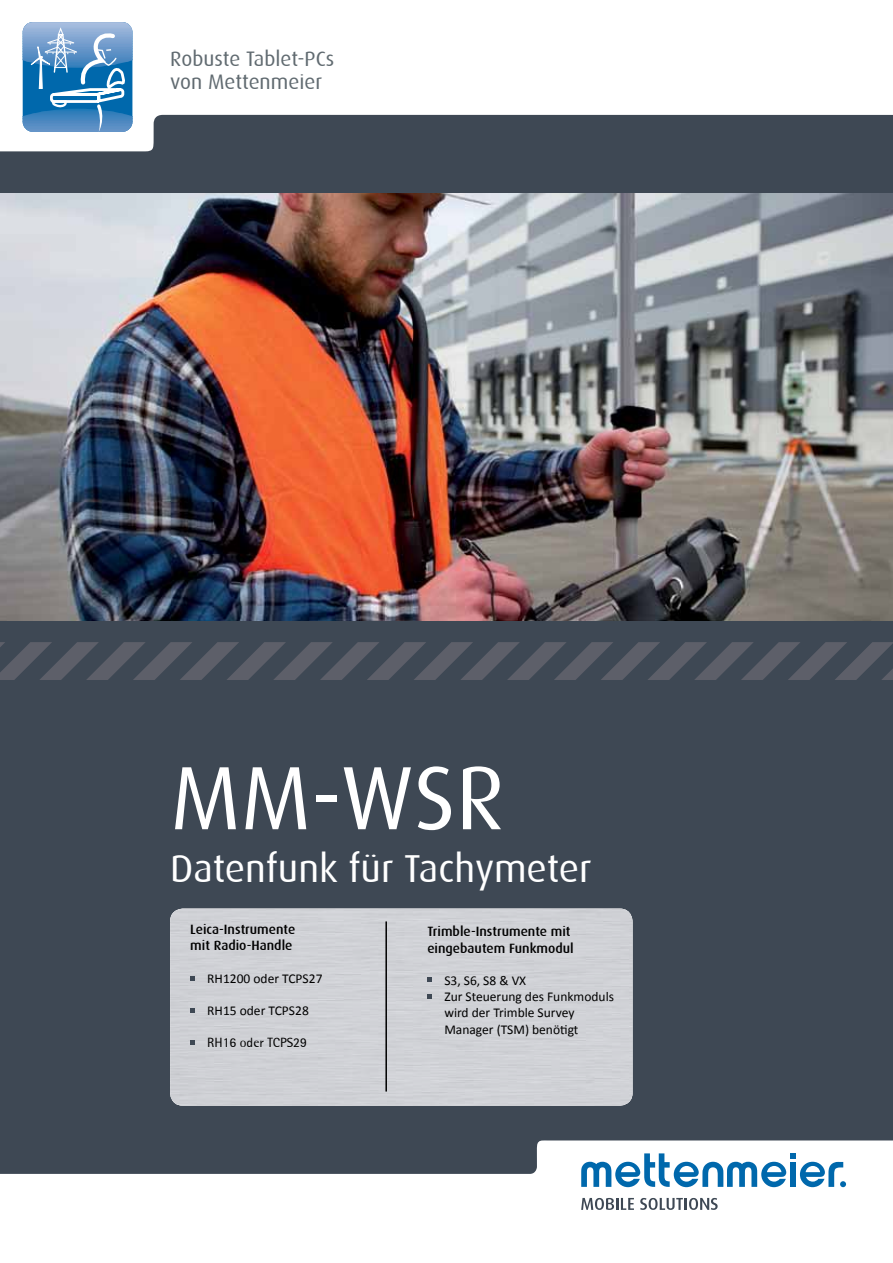
<style>
.page{position:relative;width:893px;height:1263px;background:#3e4854}
.page>*{position:absolute;margin:0;border:0;box-sizing:border-box;transform-origin:0 0}
.t1{font:90px "Dax";color:#fff}
.t2{font:39px "Dax";color:#fff}
.t3{font:21px/23.1px "Dax";color:#606a70}
.t4{font:13.5px/16.2px "Calibri";color:#000}
.t5{font:500 13.5px/16.2px "Dax";color:#000}
.t6{font:13.5px "AT Rotis Semi Sans 55 MM";color:#000}
</style>
<div class="page">
<svg style="left:0;top:642px;width:893px;height:38px"></svg>
<svg style="left:0;top:1140px;width:893px;height:123px"></svg>
<svg style="left:581px;top:1198px;width:53px;height:12px"></svg>
<svg style="left:640px;top:1198px;width:78px;height:12px"></svg>
<svg style="left:581px;top:1153px;width:265px;height:34px;background:#99c2dd"></svg>
<svg style="left:0;top:0;width:893px;height:151px;fill:#fff"></svg>
<img style="left:0;top:193px;width:893px;height:427px">
<div style="left:170px;top:909px;width:462px;height:197px;background:#d0d1d6"></div>
<hr style="left:385px;top:921px;width:2px;height:170px;background:#000">
<svg style="left:190px;top:976px;width:5px;height:4px"></svg>
<svg style="left:190px;top:1008px;width:5px;height:5px"></svg>
<svg style="left:190px;top:1041px;width:5px;height:4px"></svg>
<svg style="left:427px;top:977px;width:5px;height:5px"></svg>
<svg style="left:427px;top:994px;width:5px;height:4px"></svg>
<div style="left:23px;top:22px;width:109px;height:110px;background:#0068ac;border-radius:10px"></div>
<hr style="left:23px;top:67px;width:109px;height:1px;background:#327eba">
<hr style="left:23px;top:66px;width:109px;height:1px;background:#327eba">
<hr style="left:23px;top:65px;width:109px;height:1px;background:#3681bd">
<hr style="left:23px;top:64px;width:109px;height:1px;background:#3d82bd">
<hr style="left:23px;top:63px;width:109px;height:1px;background:#3c83be">
<hr style="left:23px;top:62px;width:109px;height:1px;background:#4285bf">
<hr style="left:23px;top:61px;width:109px;height:1px;background:#4686bf">
<hr style="left:23px;top:60px;width:109px;height:1px;background:#4986bf">
<hr style="left:23px;top:59px;width:109px;height:1px;background:#4b88c0">
<hr style="left:23px;top:58px;width:109px;height:1px;background:#4f88c0">
<hr style="left:23px;top:57px;width:109px;height:1px;background:#518ac1">
<hr style="left:23px;top:56px;width:109px;height:1px;background:#538dc4">
<hr style="left:23px;top:55px;width:109px;height:1px;background:#568dc4">
<hr style="left:23px;top:54px;width:109px;height:1px;background:#588fc5">
<hr style="left:23px;top:53px;width:109px;height:1px;background:#5b90c5">
<hr style="left:23px;top:52px;width:109px;height:1px;background:#5e90c5">
<hr style="left:23px;top:51px;width:109px;height:1px;background:#6092c6">
<hr style="left:23px;top:50px;width:109px;height:1px;background:#6294c8">
<hr style="left:23px;top:49px;width:109px;height:1px;background:#6795c8">
<hr style="left:23px;top:48px;width:109px;height:1px;background:#6997c9">
<hr style="left:23px;top:47px;width:109px;height:1px;background:#6997c9">
<hr style="left:23px;top:46px;width:109px;height:1px;background:#6f9acc">
<hr style="left:23px;top:45px;width:109px;height:1px;background:#719bcc">
<hr style="left:23px;top:44px;width:109px;height:1px;background:#739dcd">
<hr style="left:23px;top:43px;width:109px;height:1px;background:#769dcd">
<hr style="left:23px;top:42px;width:109px;height:1px;background:#789fce">
<hr style="left:23px;top:41px;width:109px;height:1px;background:#7aa1cf">
<hr style="left:23px;top:40px;width:109px;height:1px;background:#7ca2d0">
<hr style="left:23px;top:39px;width:109px;height:1px;background:#7ea4d1">
<hr style="left:23px;top:38px;width:109px;height:1px;background:#81a5d1">
<hr style="left:23px;top:37px;width:109px;height:1px;background:#83a5d1">
<hr style="left:23px;top:36px;width:109px;height:1px;background:#86a9d4">
<hr style="left:23px;top:35px;width:109px;height:1px;background:#88abd5">
<hr style="left:23px;top:34px;width:109px;height:1px;background:#8dacd5">
<hr style="left:23px;top:33px;width:109px;height:1px;background:#8faed6">
<hr style="left:23px;top:32px;width:109px;height:1px;background:#8faed6">
<hr style="left:23px;top:31px;width:109px;height:1px;background:#94b1d8">
<hr style="left:23px;top:30px;width:109px;height:1px;background:#96b2d8">
<hr style="left:23px;top:29px;width:109px;height:1px;background:#98b4d9">
<hr style="left:23px;top:28px;width:109px;height:1px;background:#9bb5d9">
<hr style="left:23px;top:27px;width:109px;height:1px;background:#9fb8dc">
<hr style="left:23px;top:26px;width:109px;height:1px;background:#a1bbdd">
<hr style="left:23px;top:25px;width:109px;height:1px;background:#a3bbde">
<hr style="left:23px;top:24px;width:109px;height:1px;background:#a5bedf">
<hr style="left:23px;top:23px;width:109px;height:1px;background:#a8bedf">
<hr style="left:23px;top:22px;width:109px;height:1px;background:#adc2e0">
<hr style="left:23px;top:109px;width:109px;height:1px;background:#1b7ab8">
<hr style="left:23px;top:110px;width:109px;height:1px;background:#227ab8">
<hr style="left:23px;top:111px;width:109px;height:1px;background:#2b7cb9">
<hr style="left:23px;top:112px;width:109px;height:1px;background:#2f7db9">
<hr style="left:23px;top:113px;width:109px;height:1px;background:#2e7eba">
<hr style="left:23px;top:114px;width:109px;height:1px;background:#377fba">
<hr style="left:23px;top:115px;width:109px;height:1px;background:#3a81bd">
<hr style="left:23px;top:116px;width:109px;height:1px;background:#3c83be">
<hr style="left:23px;top:117px;width:109px;height:1px;background:#4084be">
<hr style="left:23px;top:118px;width:109px;height:1px;background:#4484be">
<hr style="left:23px;top:119px;width:109px;height:1px;background:#4686bf">
<hr style="left:23px;top:120px;width:109px;height:1px;background:#4986bf">
<hr style="left:23px;top:121px;width:109px;height:1px;background:#4f88c0">
<hr style="left:23px;top:122px;width:109px;height:1px;background:#4e89c1">
<hr style="left:23px;top:123px;width:109px;height:1px;background:#518ac1">
<hr style="left:23px;top:124px;width:109px;height:1px;background:#568dc4">
<hr style="left:23px;top:125px;width:109px;height:1px;background:#568dc4">
<hr style="left:23px;top:126px;width:109px;height:1px;background:#5b90c5">
<hr style="left:23px;top:127px;width:109px;height:1px;background:#5e90c5">
<hr style="left:23px;top:128px;width:109px;height:1px;background:#5d91c6">
<hr style="left:23px;top:129px;width:109px;height:1px;background:#6392c6">
<hr style="left:23px;top:130px;width:109px;height:1px;background:#6594c8">
<hr style="left:23px;top:131px;width:109px;height:1px;background:#6594c8">
<hr style="left:23px;top:132px;width:109px;height:1px;background:#6796c9">
<svg style="left:31px;top:26px;width:117px;height:106px"></svg>
<h3 class="t3" style="left:170px;top:48px;width:165px">Robuste Tablet-PCs von Mettenmeier</h3>
<h1 class="t1" style="left:170px;top:748px;width:336px">MM-WSR</h1>
<h2 class="t2" style="left:170px;top:847px;width:423px">Datenfunk für Tachymeter</h2>
<p class="t5" style="left:190px;top:921px;width:107px">Leica-Instrumente mit Radio-Handle</p>
<p class="t4" style="left:207px;top:970px;width:117px">RH1200 oder TCPS27</p>
<p class="t4" style="left:207px;top:1002px;width:103px">RH15 oder TCPS28</p>
<p class="t6" style="left:207px;top:1035px;width:101px">RH16 oder TCPS29</p>
<p class="t5" style="left:427px;top:924px;width:148px">Trimble-Instrumente mit eingebautem Funkmodul</p>
<p class="t4" style="left:444px;top:972px;width:171px">S3, S6, S8 &amp; VX<br>Zur Steuerung des Funkmoduls wird der Trimble Survey<br>Manager (TSM) benötigt</p>
</div>
